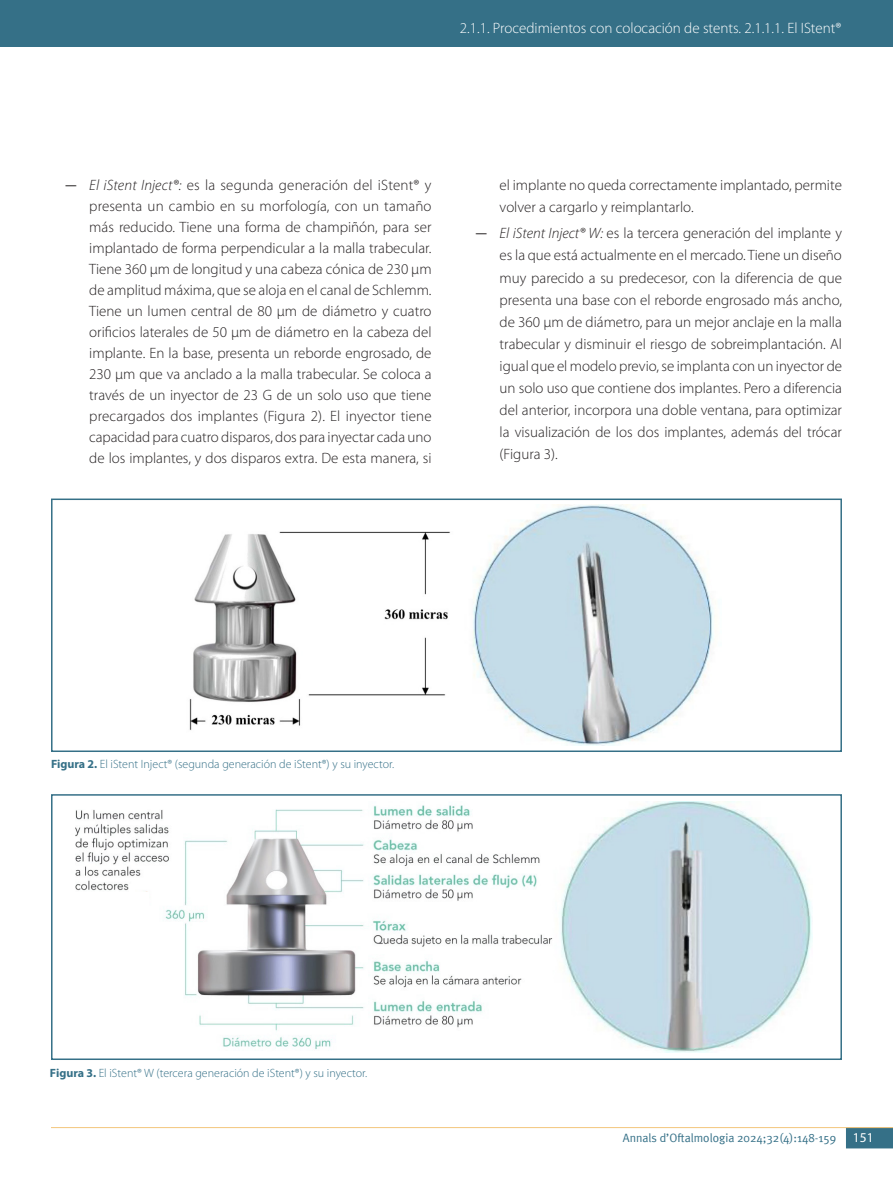
<style>
.page{position:relative;width:893px;height:1191px;background:#fff}
.page>*{position:absolute;margin:0;border:0;box-sizing:border-box;transform-origin:0 0}
.t1{font:300 15px/21px "Myriad Pro";color:#231f20;text-align:justify}
.t2{font:300 15px "Myriad Pro";color:#fff}
.titol_figuras{font:300 12px "Myriad Pro";color:#357087}
.t3{font:12px "Meta Plus Normal";color:#357087}
.s1{font-family:"Meta Plus Normal";font-weight:400}
.s2{font-style:italic}
.s3{font-weight:700}
.s4{font-family:"Myriad Pro";font-size:13.5px;color:#fff}
</style>
<div class="page">
<svg style="left:846px;top:1128px;width:47px;height:20px"></svg>
<hr style="left:51px;top:1127px;width:842px;height:1px;background:#f3c67c">
<div style="left:0;top:0;width:893px;height:47px;background:#357087"></div>
<img style="left:189px;top:505px;width:525px;height:241px">
<div style="left:51px;top:498px;width:791px;height:254px;border:2px solid #357087"></div>
<img style="left:75px;top:802px;width:738px;height:250px">
<div style="left:51px;top:794px;width:791px;height:266px;border:2px solid #357087"></div>
<div style="left:65px;top:892px;width:84px;height:86px;background:#fff"></div>
<div style="left:130px;top:884px;width:5px;height:12px;background:#fff"></div>
<p class="t2" style="left:460px;top:19px;width:383px">2.1.1. Procedimientos con colocación de stents. 2.1.1.1. El IStent®</p>
<p class="t1" style="left:89px;top:174px;width:344px;text-indent:-26px"><span class="s1">—</span> <span class="s2">El iStent Inject®:</span> es la segunda generación del iStent® y presenta un cambio en su morfología, con un tamaño más reducido. Tiene una forma de champiñón, para ser implantado de forma perpendicular a la malla trabecular.<br>Tiene 360 µm de longitud y una cabeza cónica de 230 µm de amplitud máxima, que se aloja en el canal de Schlemm.<br>Tiene un lumen central de 80 µm de diámetro y cuatro orificios laterales de 50 µm de diámetro en la cabeza del implante. En la base, presenta un reborde engrosado, de 230 µm que va anclado a la malla trabecular. Se coloca a través de un inyector de 23 G de un solo uso que tiene precargados dos implantes (Figura 2). El inyector tiene capacidad para cuatro disparos, dos para inyectar cada uno de los implantes, y dos disparos extra. De esta manera, si</p>
<p class="t1" style="left:500px;top:174px;width:344px;line-height:22px">el implante no queda correctamente implantado, permite volver a cargarlo y reimplantarlo.</p>
<p class="t1" style="left:500px;top:222px;width:344px;line-height:22px;text-indent:-26px"><span class="s1">—</span> <span class="s2">El iStent Inject® W:</span> es la tercera generación del implante y es la que está actualmente en el mercado. Tiene un diseño muy parecido a su predecesor, con la diferencia de que presenta una base con el reborde engrosado más ancho, de 360 µm de diámetro, para un mejor anclaje en la malla trabecular y disminuir el riesgo de sobreimplantación. Al igual que el modelo previo, se implanta con un inyector de un solo uso que contiene dos implantes. Pero a diferencia del anterior, incorpora una doble ventana, para optimizar la visualización de los dos implantes, además del trócar (Figura 3).</p>
<p class="titol_figuras" style="left:51px;top:756px;width:345px"><span class="s3">Figura 2.</span> El iStent Inject® (segunda generación de iStent®) y su inyector.</p>
<p class="titol_figuras" style="left:50px;top:1066px;width:319px"><span class="s3">Figura 3.</span> El iStent® W (tercera generación de iStent®) y su inyector.</p>
<p class="t3" style="left:623px;top:1131px;width:252px">Annals d’Oftalmologia 2024;32(4):148-159 <span class="s4">151</span></p>
</div>
